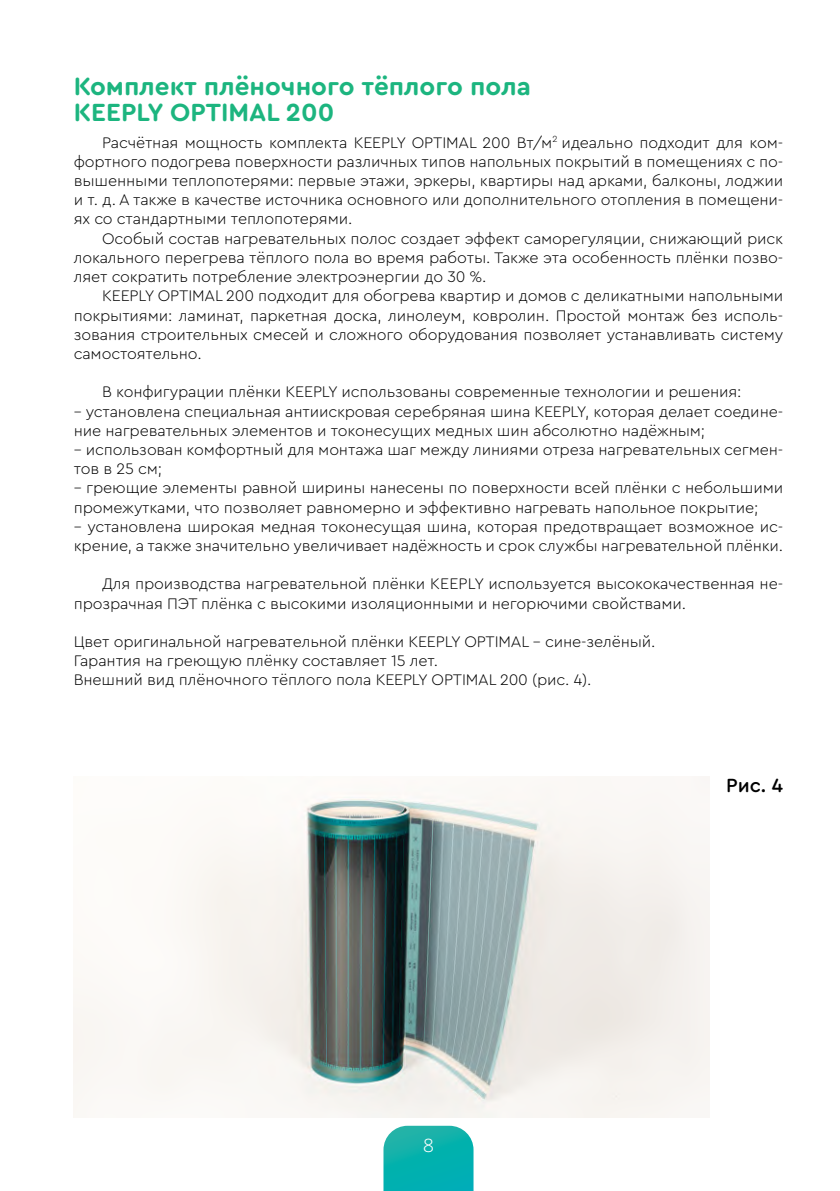
<style>
.page{position:relative;width:840px;height:1191px;background:#fff}
.page>*{position:absolute;margin:0;border:0;box-sizing:border-box;transform-origin:0 0}
.t1{font:700 26px/26px "Cera Round Pro";color:#1cb57f}
.t2{font:500 20px "Cera Round Pro";color:#000}
.t3{font:300 20px "Cera Round Pro DEMO";color:#fff}
.t4{font:300 16px/19.2px "Cera Round Pro";letter-spacing:-.01em;color:#000}
</style>
<div class="page">
<svg style="left:383px;top:1125px;width:90px;height:66px;background:#16b5b2"></svg>
<img style="left:74px;top:777px;width:635px;height:340px">
<h1 class="t1" style="left:74px;top:72px;width:458px">Комплект плёночного тёплого пола<br>KEEPLY OPTIMAL 200</h1>
<p class="t4" style="left:74px;top:132px;width:710px;text-align:justify;text-indent:28px">Расчётная мощность комплекта KEEPLY OPTIMAL 200 Вт/м<sup>2</sup> идеально подходит для ком&shy;фортного подогрева поверхности различных типов напольных покрытий в помещениях с по&shy;вышенными теплопотерями: первые этажи, эркеры, квартиры над арками, балконы, лоджии и т. д. А также в качестве источника основного или дополнительного отопления в помещени&shy;ях со стандартными теплопотерями.</p>
<p class="t4" style="left:74px;top:228px;width:710px;text-align:justify;text-indent:28px">Особый состав нагревательных полос создает эффект саморегуляции, снижающий риск локального перегрева тёплого пола во время работы. Также эта особенность плёнки позво&shy;ляет сократить потребление электроэнергии до 30 %.</p>
<p class="t4" style="left:74px;top:286px;width:710px;text-align:justify;text-indent:28px">KEEPLY OPTIMAL 200 подходит для обогрева квартир и домов с деликатными напольными покрытиями: ламинат, паркетная доска, линолеум, ковролин. Простой монтаж без исполь&shy;зования строительных смесей и сложного оборудования позволяет устанавливать систему самостоятельно.</p>
<p class="t4" style="left:102px;top:382px;width:640px">В конфигурации плёнки KEEPLY использованы современные технологии и решения:</p>
<p class="t4" style="left:74px;top:401px;width:710px">– установлена специальная антиискровая серебряная шина KEEPLY, которая делает соедине&shy;ние нагревательных элементов и токонесущих медных шин абсолютно надёжным;</p>
<p class="t4" style="left:74px;top:439px;width:710px">– использован комфортный для монтажа шаг между линиями отреза нагревательных сегмен&shy;тов в 25 см;</p>
<p class="t4" style="left:74px;top:478px;width:710px">– греющие элементы равной ширины нанесены по поверхности всей плёнки с небольшими промежутками, что позволяет равномерно и эффективно нагревать напольное покрытие;</p>
<p class="t4" style="left:74px;top:516px;width:710px">– установлена широкая медная токонесущая шина, которая предотвращает возможное ис&shy;крение, а также значительно увеличивает надёжность и срок службы нагревательной плёнки.</p>
<p class="t4" style="left:74px;top:574px;width:710px;text-indent:28px">Для производства нагревательной плёнки KEEPLY используется высококачественная не&shy;прозрачная ПЭТ плёнка с высокими изоляционными и негорючими свойствами.</p>
<p class="t4" style="left:74px;top:631px;width:583px">Цвет оригинальной нагревательной плёнки KEEPLY OPTIMAL – сине-зелёный.<br>Гарантия на греющую плёнку составляет 15 лет.<br>Внешний вид плёночного тёплого пола KEEPLY OPTIMAL 200 (рис. 4).</p>
<p class="t3" style="left:422px;top:1137px;width:13px">8</p>
<p class="t2" style="left:725px;top:772px;width:58px">Рис. 4</p>
</div>
